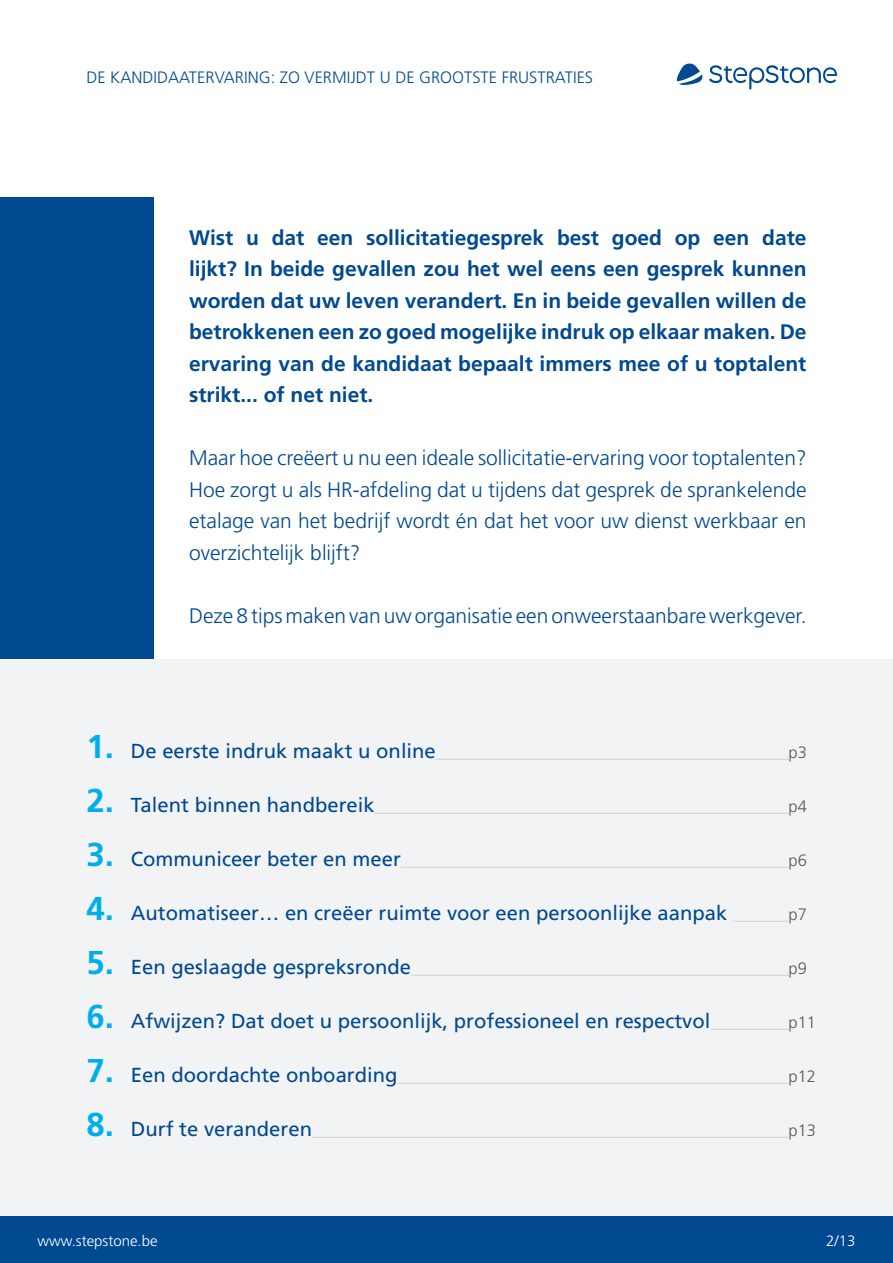
<style>
.page{position:relative;width:893px;height:1263px;background:#fff}
.page>*{position:absolute;margin:0;border:0;box-sizing:border-box;transform-origin:0 0}
.t1{font:700 21px/31.5px "Frutiger LT Std";color:#014990;text-align:justify}
.t2{font:300 21px/31.5px "Frutiger LT Std";color:#014990;text-align:justify}
.t3{font:20.25px "Frutiger LT Std";color:#014990}
.t4{font:300 16.5px "Frutiger LT Std";color:#014990}
.t5{font:300 16.5px "Frutiger LT Std";color:#57585a}
.t6{font:300 15px "Frutiger LT Std";color:#fff}
.s1{font-weight:700;font-size:33px;color:#00adef}
</style>
<div class="page">
<div style="left:0;top:659px;width:893px;height:557px;background:#f2f3f4"></div>
<div style="left:0;top:1216px;width:893px;height:47px;background:#014990"></div>
<svg style="left:677px;top:63px;width:26px;height:22px"></svg>
<svg style="left:709px;top:65px;width:128px;height:25px"></svg>
<div style="left:0;top:197px;width:153px;height:462px;background:#014990"></div>
<hr style="left:436px;top:759px;width:352px;height:1px;background:#d1d2d4">
<hr style="left:375px;top:813px;width:413px;height:1px;background:#d1d2d4">
<hr style="left:401px;top:867px;width:387px;height:1px;background:#d1d2d4">
<hr style="left:733px;top:921px;width:55px;height:1px;background:#d1d2d4">
<hr style="left:411px;top:975px;width:377px;height:1px;background:#d1d2d4">
<hr style="left:710px;top:1029px;width:78px;height:1px;background:#d1d2d4">
<hr style="left:398px;top:1083px;width:390px;height:1px;background:#d1d2d4">
<hr style="left:312px;top:1137px;width:476px;height:1px;background:#d1d2d4">
<p class="t4" style="left:86px;top:68px;width:508px">DE KANDIDAATERVARING: ZO VERMIJDT U DE GROOTSTE FRUSTRATIES</p>
<p class="t1" style="left:189px;top:222px;width:619px">Wist u dat een sollicitatiegesprek best goed op een date lijkt? In beide gevallen zou het wel eens een gesprek kunnen worden dat uw leven verandert. En in beide gevallen willen de betrokkenen een zo goed mogelijke indruk op elkaar maken. De ervaring van de kandidaat bepaalt immers mee of u toptalent strikt... of net niet.</p>
<p class="t2" style="left:189px;top:442px;width:619px">Maar hoe creëert u nu een ideale sollicitatie-ervaring voor toptalenten?<br>Hoe zorgt u als HR-afdeling dat u tijdens dat gesprek de sprankelende etalage van het bedrijf wordt én dat het voor uw dienst werkbaar en overzichtelijk blijft?</p>
<p class="t2" style="left:189px;top:600px;width:619px">Deze 8 tips maken van uw organisatie een onweerstaanbare werkgever.</p>
<p class="t3" style="left:86px;top:739px;width:351px"><span class="s1">1.</span> De eerste indruk maakt u online</p>
<p class="t5" style="left:788px;top:742px;width:20px">p3</p>
<p class="t3" style="left:86px;top:793px;width:290px"><span class="s1">2.</span> Talent binnen handbereik</p>
<p class="t5" style="left:788px;top:796px;width:20px">p4</p>
<p class="t3" style="left:86px;top:847px;width:316px"><span class="s1">3.</span> Communiceer beter en meer</p>
<p class="t5" style="left:788px;top:850px;width:20px">p6</p>
<p class="t3" style="left:86px;top:901px;width:642px"><span class="s1">4.</span> Automatiseer… en creëer ruimte voor een persoonlijke aanpak</p>
<p class="t5" style="left:788px;top:904px;width:20px">p7</p>
<p class="t3" style="left:86px;top:955px;width:326px"><span class="s1">5.</span> Een geslaagde gespreksronde</p>
<p class="t5" style="left:788px;top:958px;width:20px">p9</p>
<p class="t3" style="left:86px;top:1009px;width:625px"><span class="s1">6.</span> Afwijzen? Dat doet u persoonlijk, professioneel en respectvol</p>
<p class="t5" style="left:788px;top:1012px;width:29px">p11</p>
<p class="t3" style="left:86px;top:1063px;width:313px"><span class="s1">7.</span> Een doordachte onboarding</p>
<p class="t5" style="left:788px;top:1066px;width:29px">p12</p>
<p class="t3" style="left:86px;top:1117px;width:227px"><span class="s1">8.</span> Durf te veranderen</p>
<p class="t5" style="left:788px;top:1120px;width:29px">p13</p>
<p class="t6" style="left:38px;top:1232px;width:122px">www.stepstone.be</p>
<p class="t6" style="left:826px;top:1232px;width:31px">2/13</p>
</div>
